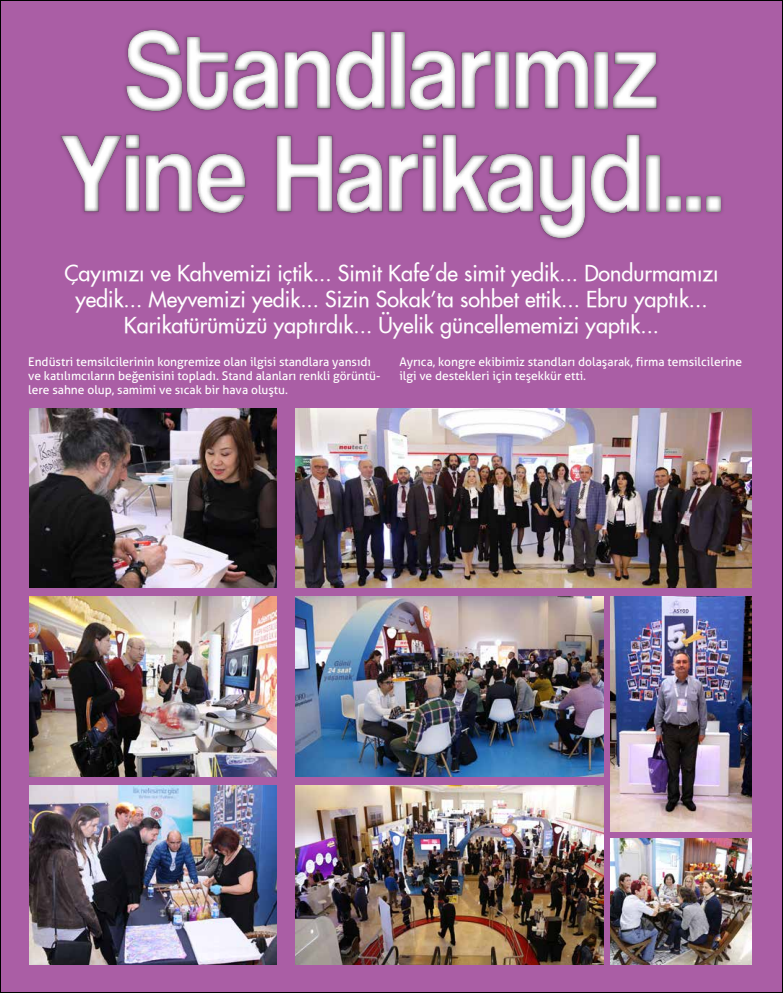
<style>
.page{position:relative;width:783px;height:993px;background:#fff}
.page>*{position:absolute;margin:0;border:0;box-sizing:border-box;transform-origin:0 0}
.t1{font:114.4px/103px "Coolvetica Rg";letter-spacing:.01em;color:#fff;text-align:center;scale:.9 1}
.t2{font:21.5px/25.8px "Futura";color:#fff;text-align:center}
.t3{font:12px/14.4px "Aller";color:#fff}
</style>
<div class="page">
<div style="left:0;top:0;width:782px;height:992px;background:#aa5ea5"></div>
<div style="left:22px;top:2px;width:760px;height:239px;background:#000;opacity:.75"></div>
<img style="left:30px;top:408px;width:247px;height:179px">
<img style="left:295px;top:596px;width:308px;height:180px">
<img style="left:610px;top:596px;width:141px;height:235px">
<img style="left:610px;top:838px;width:141px;height:126px">
<img style="left:295px;top:785px;width:308px;height:179px">
<img style="left:295px;top:408px;width:456px;height:179px">
<img style="left:30px;top:596px;width:247px;height:180px">
<img style="left:30px;top:785px;width:247px;height:179px">
<h1 class="t1" style="left:60px;top:18px;width:737px">Standlarımız<br>Yine Harikaydı...</h1>
<h2 class="t2" style="left:64px;top:260px;width:655px">Çayımızı ve Kahvemizi içtik... Simit Kafe’de simit yedik... Dondurmamızı yedik... Meyvemizi yedik... Sizin Sokak’ta sohbet ettik... Ebru yaptık...<br>Karikatürümüzü yaptırdık... Üyelik güncellememizi yaptık...</h2>
<p class="t3" style="left:28px;top:354px;width:353px">Endüstri temsilcilerinin kongremize olan ilgisi standlara yansıdı ve katılımcıların beğenisini topladı. Stand alanları renkli görüntü&shy;lere sahne olup, samimi ve sıcak bir hava oluştu.</p>
<p class="t3" style="left:399px;top:354px;width:344px">Ayrıca, kongre ekibimiz standları dolaşarak, firma temsilcilerine ilgi ve destekleri için teşekkür etti.</p>
</div>
